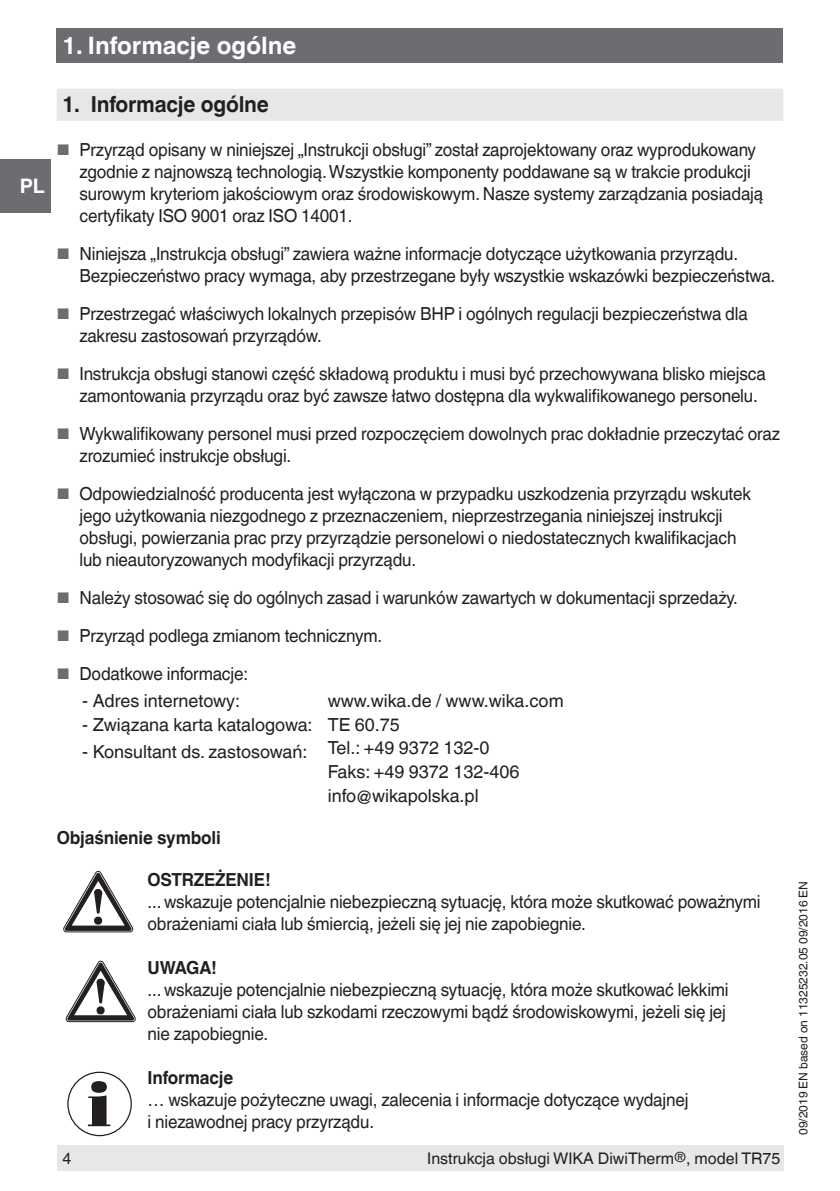
<style>
.page{position:relative;width:840px;height:1191px;background:#fff}
.page>*{position:absolute;margin:0;border:0;box-sizing:border-box;transform-origin:0 0}
.t1{font:700 24px "Helvetica World";color:#fff}
.t2{font:700 22px "Helvetica World";letter-spacing:-.01em;color:#231f20;scale:.95 1}
.t3{font:700 20px "Helvetica World";color:#fff}
.t4{font:18px/22px "Helvetica World";letter-spacing:-.01em;color:#231f20;scale:.95 1}
.t5{font:18px/20px "Helvetica World";letter-spacing:-.01em;color:#231f20}
.t6{font:700 18px "Helvetica World";letter-spacing:-.01em;color:#231f20;scale:.95 1}
.t7{font:16px "Helvetica World";color:#231f20}
.t8{font:12px "Helvetica World";color:#231f20}
.s1{font-size:15.4px;color:#6c6d70}
.s2{font-size:14px}
</style>
<div class="page">
<div style="left:57px;top:28px;width:725px;height:34px;background:#6c6d70"></div>
<div style="left:57px;top:1145px;width:726px;height:26px;background:#e6e7e9"></div>
<div style="left:0;top:159px;width:51px;height:54px;background:#6c6d70"></div>
<div style="left:57px;top:89px;width:725px;height:32px;background:#e6e7e9"></div>
<svg style="left:63px;top:871px;width:70px;height:61px"></svg>
<svg style="left:66px;top:961px;width:69px;height:60px"></svg>
<svg style="left:88px;top:1081px;width:22px;height:45px"></svg>
<div style="left:67px;top:1071px;width:65px;height:65px;border:1px solid #231f20;border-radius:50%"></div>
<h1 class="t1" style="left:62px;top:32px;width:235px">1. Informacje ogólne</h1>
<p class="t3" style="left:20px;top:174px;width:27px">PL</p>
<p class="t2" style="left:62px;top:92px;width:219px">1. Informacje ogólne</p>
<p class="t4" style="left:79px;top:139px;width:721px;text-indent:-23px"><span class="s1">■</span> Przyrząd opisany w niniejszej „Instrukcji obsługi” został zaprojektowany oraz wyprodukowany zgodnie z najnowszą technologią. Wszystkie komponenty poddawane są w trakcie produkcji surowym kryteriom jakościowym oraz środowiskowym. Nasze systemy zarządzania posiadają certyfikaty ISO 9001 oraz ISO 14001.</p>
<p class="t4" style="left:79px;top:243px;width:733px;text-indent:-23px"><span class="s1">■</span> Niniejsza „Instrukcja obsługi” zawiera ważne informacje dotyczące użytkowania przyrządu.<br>Bezpieczeństwo pracy wymaga, aby przestrzegane były wszystkie wskazówki bezpieczeństwa.</p>
<p class="t4" style="left:79px;top:303px;width:704px;text-indent:-23px"><span class="s1">■</span> Przestrzegać właściwych lokalnych przepisów BHP i ogólnych regulacji bezpieczeństwa dla zakresu zastosowań przyrządów.</p>
<p class="t4" style="left:79px;top:363px;width:723px;text-indent:-23px"><span class="s1">■</span> Instrukcja obsługi stanowi część składową produktu i musi być przechowywana blisko miejsca zamontowania przyrządu oraz być zawsze łatwo dostępna dla wykwalifikowanego personelu.</p>
<p class="t4" style="left:79px;top:423px;width:738px;text-indent:-23px"><span class="s1">■</span> Wykwalifikowany personel musi przed rozpoczęciem dowolnych prac dokładnie przeczytać oraz zrozumieć instrukcje obsługi.</p>
<p class="t4" style="left:79px;top:483px;width:708px;text-indent:-23px"><span class="s1">■</span> Odpowiedzialność producenta jest wyłączona w przypadku uszkodzenia przyrządu wskutek jego użytkowania niezgodnego z przeznaczeniem, nieprzestrzegania niniejszej instrukcji obsługi, powierzania prac przy przyrządzie personelowi o niedostatecznych kwalifikacjach lub nieautoryzowanych modyfikacji przyrządu.</p>
<p class="t4" style="left:57px;top:587px;width:718px"><span class="s1">■</span> Należy stosować się do ogólnych zasad i warunków zawartych w dokumentacji sprzedaży.</p>
<p class="t4" style="left:57px;top:625px;width:344px"><span class="s1">■</span> Przyrząd podlega zmianom technicznym.</p>
<p class="t4" style="left:57px;top:663px;width:203px"><span class="s1">■</span> Dodatkowe informacje:</p>
<p class="t5" style="left:82px;top:690px;width:159px">- Adres internetowy:</p>
<p class="t5" style="left:327px;top:690px;width:237px">www.wika.de / www.wika.com</p>
<p class="t5" style="left:82px;top:714px;width:319px">- Związana karta katalogowa: TE 60.75</p>
<p class="t5" style="left:327px;top:742px;width:193px;text-indent:-245px">- Konsultant ds. zastosowań: Tel.: +49 9372 132-0<br>Faks: +49 9372 132-406</p>
<p class="t5" style="left:327px;top:786px;width:152px">info@wikapolska.pl</p>
<p class="t6" style="left:57px;top:826px;width:174px">Objaśnienie symboli</p>
<p class="t6" style="left:147px;top:868px;width:131px">OSTRZEŻENIE!</p>
<p class="t4" style="left:147px;top:890px;width:646px">... wskazuje potencjalnie niebezpieczną sytuację, która może skutkować poważnymi obrażeniami ciała lub śmiercią, jeżeli się jej nie zapobiegnie.</p>
<p class="t6" style="left:147px;top:956px;width:74px">UWAGA!</p>
<p class="t4" style="left:147px;top:978px;width:613px">... wskazuje potencjalnie niebezpieczną sytuację, która może skutkować lekkimi obrażeniami ciała lub szkodami rzeczowymi bądź środowiskowymi, jeżeli się jej nie zapobiegnie.</p>
<p class="t6" style="left:147px;top:1066px;width:92px">Informacje</p>
<p class="t4" style="left:147px;top:1088px;width:570px">… wskazuje pożyteczne uwagi, zalecenia i informacje dotyczące wydajnej i niezawodnej pracy przyrządu.</p>
<p class="t7" style="left:62px;top:1149px;width:10px">4</p>
<p class="t7" style="left:427px;top:1149px;width:354px">Instrukcja obsługi WIKA DiwiTherm<span class="s2">®</span>, model TR75</p>
<p class="t8" style="left:795px;top:1134px;width:255px;rotate:-90deg">09/2019 EN based on 11325232.05 09/2016 EN</p>
</div>
